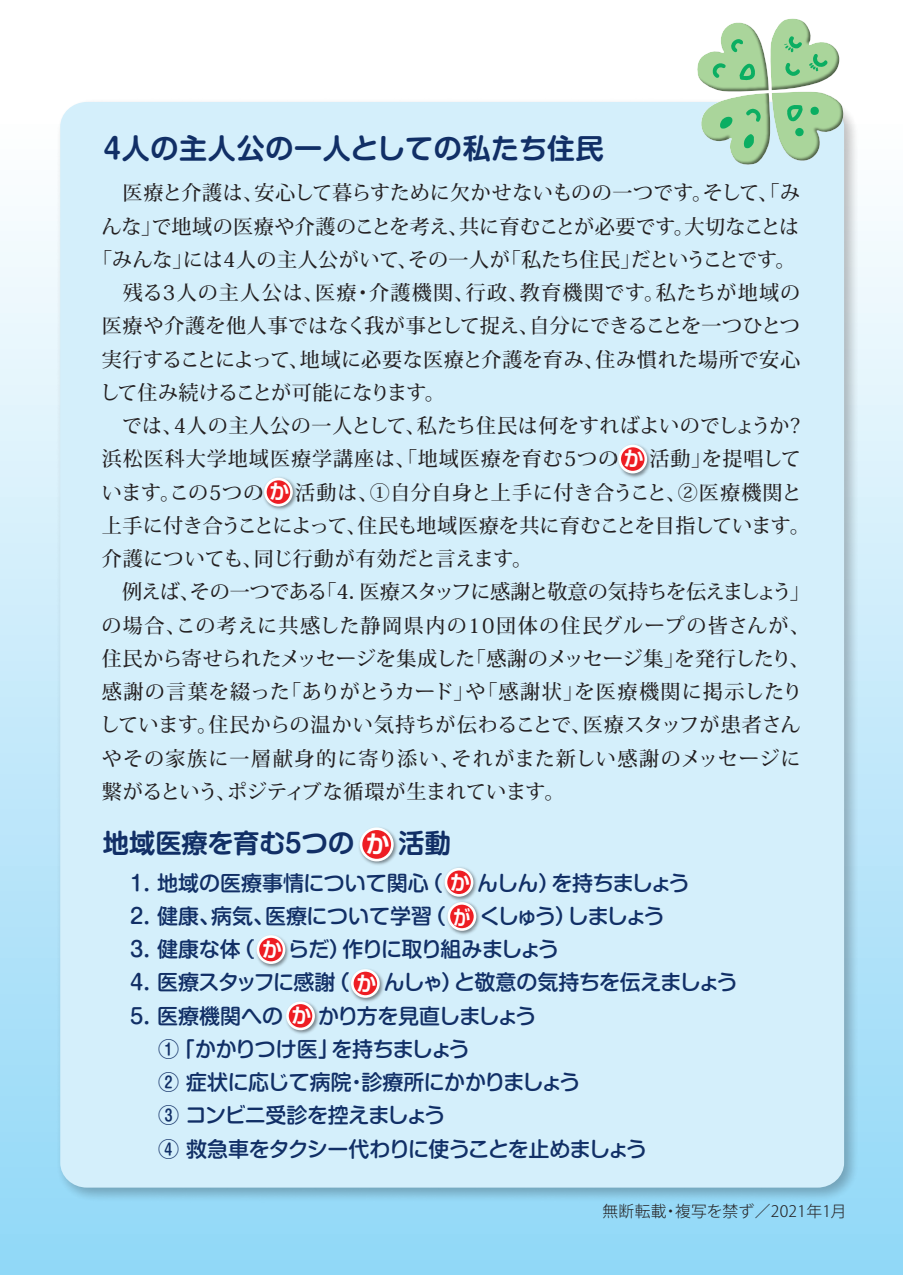
<style>
.page{position:relative;width:903px;height:1275px;background:#fff}
.page>*{position:absolute;margin:0;border:0;box-sizing:border-box;transform-origin:0 0}
.t1{font:700 28px "Shin M Go Pro De";letter-spacing:.025em;color:#112f66}
.t2{font:700 26.25px "Shin M Go Pro De";color:#112f66}
.t3{font:700 23.8px "Shin Go Pro De";color:#fff}
.t4{font:500 21px/33.2px "Shin M Go Pro";letter-spacing:-.03em;color:#112f66}
.t5{font:500 20.12px "Koz Min Pr 6 N";letter-spacing:.01em;color:#231f20}
.t6{font:500 20.12px "Koz Min Pr 6 N";letter-spacing:-.035em;color:#231f20}
.t7{font:500 20.12px "Koz Min Pr 6 N";letter-spacing:.045em;color:#231f20}
.t8{font:500 20.12px "Koz Min Pr 6 N";letter-spacing:-.02em;color:#231f20}
.t9{font:500 20.12px "Koz Min Pr 6 N";letter-spacing:.06em;color:#231f20}
.t10{font:500 20.12px "Koz Min Pr 6 N";letter-spacing:.065em;color:#231f20}
.t11{font:500 20.12px "Koz Min Pr 6 N";letter-spacing:.055em;color:#231f20}
.t12{font:500 20.12px "Koz Min Pr 6 N";letter-spacing:-.015em;color:#231f20}
.t13{font:700 19.95px/35.4px "Shin Go Pro De";color:#fff}
.t14{font:300 15.75px "Koz Go Pr 6 N";letter-spacing:.02em;color:#231f20}
</style>
<div class="page">
<div style="left:0;top:0;width:903px;height:1275px;background:linear-gradient(to bottom,#fff,#92d7f7)"></div>
<img style="left:50px;top:92px;width:814px;height:1116px">
<div style="left:60px;top:102px;width:784px;height:1086px;background:#d4effb;border-radius:26px"></div>
<img style="left:263px;top:477px;width:34px;height:33px">
<div style="left:265px;top:479px;width:26px;height:26px;background:#ee1d23;border-radius:50%"></div>
<div style="left:264px;top:478px;width:29px;height:28px;border:3px solid #fff;border-radius:50%"></div>
<img style="left:618px;top:444px;width:33px;height:34px">
<div style="left:620px;top:446px;width:26px;height:26px;background:#ee1d23;border-radius:50%"></div>
<div style="left:618px;top:445px;width:29px;height:28px;border:3px solid #fff;border-radius:50%"></div>
<img style="left:359px;top:827px;width:39px;height:38px">
<div style="left:361px;top:829px;width:31px;height:31px;background:#ee1d23;border-radius:50%"></div>
<div style="left:360px;top:827px;width:34px;height:34px;border:3px solid #fff;border-radius:50%"></div>
<img style="left:444px;top:867px;width:33px;height:32px">
<div style="left:446px;top:869px;width:26px;height:26px;background:#ee1d23;border-radius:50%"></div>
<div style="left:445px;top:868px;width:28px;height:29px;border:3px solid #fff;border-radius:50%"></div>
<img style="left:447px;top:899px;width:33px;height:36px">
<div style="left:449px;top:903px;width:26px;height:26px;background:#ee1d23;border-radius:50%"></div>
<div style="left:447px;top:902px;width:29px;height:29px;border:3px solid #fff;border-radius:50%"></div>
<img style="left:256px;top:935px;width:33px;height:33px">
<div style="left:258px;top:936px;width:26px;height:27px;background:#ee1d23;border-radius:50%"></div>
<div style="left:257px;top:935px;width:28px;height:29px;border:3px solid #fff;border-radius:50%"></div>
<img style="left:350px;top:969px;width:34px;height:33px">
<div style="left:352px;top:970px;width:26px;height:26px;background:#ee1d23;border-radius:50%"></div>
<div style="left:351px;top:969px;width:29px;height:29px;border:3px solid #fff;border-radius:50%"></div>
<img style="left:286px;top:1001px;width:33px;height:33px">
<div style="left:287px;top:1003px;width:27px;height:26px;background:#ee1d23;border-radius:50%"></div>
<div style="left:286px;top:1001px;width:29px;height:29px;border:3px solid #fff;border-radius:50%"></div>
<svg style="left:696px;top:19px;width:148px;height:146px"></svg>
<h1 class="t1" style="left:103px;top:126px;width:502px">4人の主人公の一人としての私たち住民</h1>
<p class="t5" style="left:102px;top:182px;width:700px">　医療と介護は、安心して暮らすために欠かせないものの一つです。そして、「み</p>
<p class="t5" style="left:101px;top:215px;width:699px">んな」で地域の医療や介護のことを考え、共に育むことが必要です。大切なことは</p>
<p class="t5" style="left:92px;top:248px;width:705px">「みんな」には4人の主人公がいて、その一人が「私たち住民」だということです。</p>
<p class="t9" style="left:123px;top:281px;width:679px">残る3人の主人公は、医療・介護機関、行政、教育機関です。私たちが地域の</p>
<p class="t5" style="left:102px;top:315px;width:700px">医療や介護を他人事ではなく我が事として捉え、自分にできることを一つひとつ</p>
<p class="t5" style="left:102px;top:348px;width:700px">実行することによって、地域に必要な医療と介護を育み、住み慣れた場所で安心</p>
<p class="t6" style="left:100px;top:381px;width:347px">して住み続けることが可能になります。</p>
<p class="t5" style="left:102px;top:414px;width:700px">　では、4人の主人公の一人として、私たち住民は何をすればよいのでしょうか?</p>
<p class="t7" style="left:102px;top:448px;width:701px">浜松医科大学地域医療学講座は、「地域医療を育む5つの 　活動」を提唱して</p>
<p class="t5" style="left:102px;top:481px;width:701px">います。この5つの　 活動は、①自分自身と上手に付き合うこと、②医療機関と</p>
<p class="t8" style="left:102px;top:514px;width:710px">上手に付き合うことによって、住民も地域医療を共に育むことを目指しています。</p>
<p class="t5" style="left:102px;top:547px;width:432px">介護についても、同じ行動が有効だと言えます。</p>
<p class="t6" style="left:102px;top:581px;width:709px">　例えば、その一つである「4．医療スタッフに感謝と敬意の気持ちを伝えましょう」</p>
<p class="t10" style="left:102px;top:614px;width:710px">の場合、この考えに共感した静岡県内の10団体の住民グループの皆さんが、</p>
<p class="t6" style="left:102px;top:647px;width:709px">住民から寄せられたメッセージを集成した「感謝のメッセージ集」を発行したり、</p>
<p class="t7" style="left:102px;top:680px;width:702px">感謝の言葉を綴った「ありがとうカード」や「感謝状」を医療機関に掲示したり</p>
<p class="t5" style="left:100px;top:714px;width:702px">しています。住民からの温かい気持ちが伝わることで、医療スタッフが患者さん</p>
<p class="t11" style="left:102px;top:747px;width:701px">やその家族に一層献身的に寄り添い、それがまた新しい感謝のメッセージに</p>
<p class="t12" style="left:102px;top:780px;width:464px">繋がるという、ポジティブな循環が生まれています。</p>
<p class="t13" style="left:624px;top:439px;width:21px">か</p>
<p class="t13" style="left:269px;top:472px;width:21px">か</p>
<h2 class="t2" style="left:103px;top:822px;width:350px">地域医療を育む5つの 　 活動</h2>
<p class="t3" style="left:366px;top:825px;width:25px">か</p>
<p class="t4" style="left:130px;top:863px;width:609px">1．地域の医療事情について関心（ 　 んしん）を持ちましょう<br>2．健康、病気、医療について学習（　 くしゅう）しましょう<br>3．健康な体（　 らだ）作りに取り組みましょう<br>4．医療スタッフに感謝（ 　 んしゃ）と敬意の気持ちを伝えましょう<br>5．医療機関への　 かり方を見直しましょう<br>　 ①「かかりつけ医」を持ちましょう<br>　 ② 症状に応じて病院・診療所にかかりましょう<br>　 ③ コンビニ受診を控えましょう<br>　 ④ 救急車をタクシー代わりに使うことを止めましょう</p>
<p class="t13" style="left:450px;top:862px;width:22px">かが</p>
<p class="t13" style="left:262px;top:929px;width:21px">か</p>
<p class="t13" style="left:356px;top:963px;width:21px">か</p>
<p class="t13" style="left:291px;top:996px;width:21px">か</p>
<p class="t14" style="left:602px;top:1203px;width:246px">無断転載・複写を禁ず／2021年1月</p>
</div>
